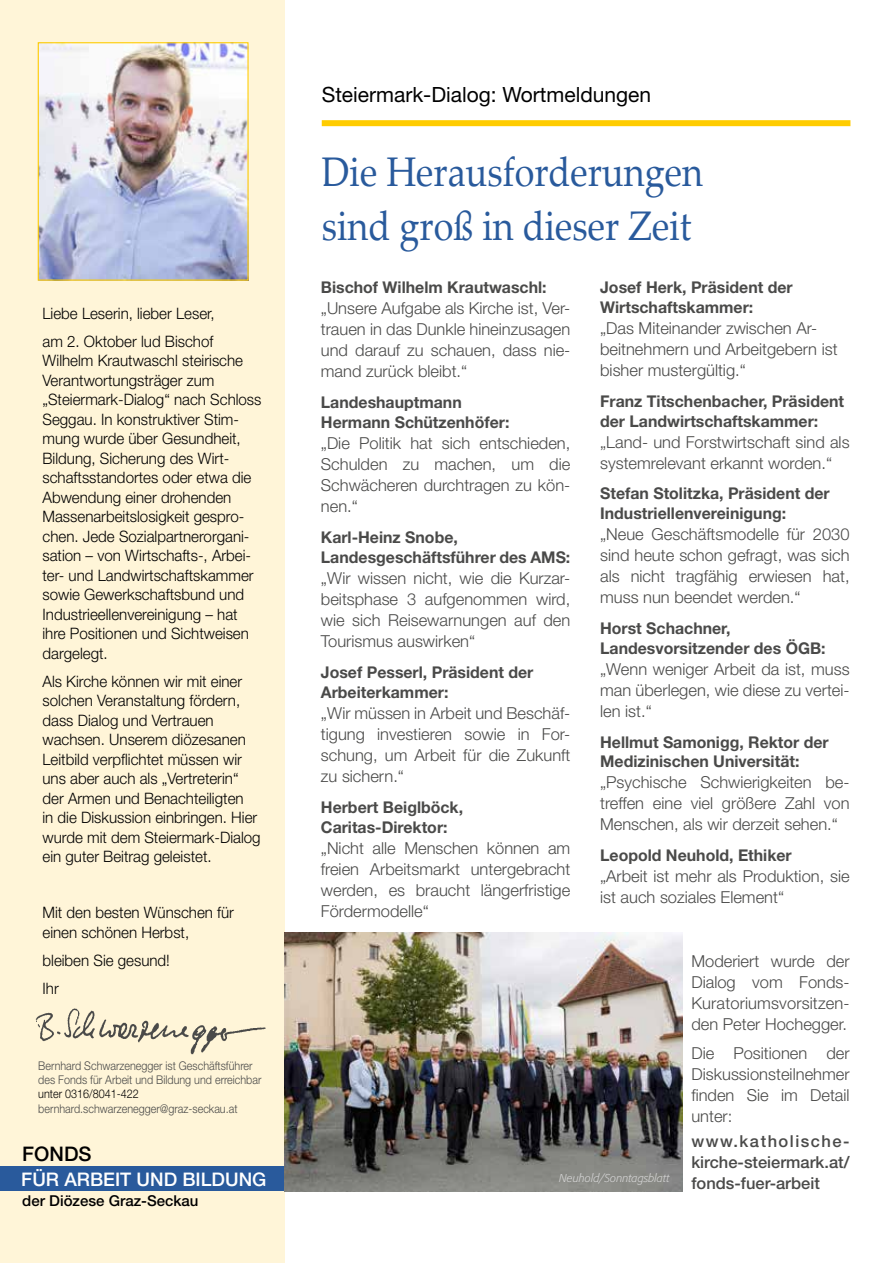
<style>
.page{position:relative;width:893px;height:1263px;background:#fff}
.page>*{position:absolute;margin:0;border:0;box-sizing:border-box;transform-origin:0 0}
.t1{font:41.4px/54px "Palatino Linotype";color:#295a9c;scale:.87 1}
.t2{font:21px "Helvetica Neue LT";color:#000}
.t3{font:500 20.1px "Helvetica Neue LT";color:#000}
.t4{font:500 18.75px "Helvetica Neue LT";color:#fff}
.t5{font:300 16.5px/21px "Helvetica Neue LT";color:#4a4a49;text-align:justify}
.t6{font:500 16.5px/21px "Helvetica Neue LT";color:#4a4a49;text-align:justify}
.t7{font:700 16.2px/20px "Helvetica Neue LT";color:#4a4a49}
.t8{font:300 15.75px/19.5px "Helvetica Neue LT";color:#000;scale:.96 1}
.t9{font:500 15px "Helvetica Neue LT";color:#000}
.t10{font:300 12px/14.4px "Helvetica Neue LT";color:#4a4a49;scale:.9 1}
.t11{font:300 12px "Helvetica Neue LT";color:#000;scale:.9 1}
.t12{font:italic 300 11.25px "Formata BQ";color:#d4d4d4}
</style>
<div class="page">
<div style="left:0;top:0;width:285px;height:1263px;background:#fff5d8"></div>
<img style="left:40px;top:44px;width:207px;height:235px">
<div style="left:38px;top:42px;width:211px;height:239px;border:1px solid #fc0"></div>
<img style="left:35px;top:1008px;width:231px;height:47px">
<div style="left:322px;top:120px;width:528px;height:6px;background:#fc0"></div>
<div style="left:0;top:1166px;width:285px;height:25px;background:#295a9c"></div>
<img style="left:285px;top:933px;width:398px;height:258px">
<p class="t8" style="left:43px;top:299px;width:181px;line-height:28px">Liebe Leserin, lieber Leser, am 2. Oktober lud Bischof</p>
<p class="t8" style="left:43px;top:350px;width:230px">Wilhelm Krautwaschl steirische<br>Verantwortungsträger zum „Steiermark-Dialog“ nach Schloss<br>Seggau. In konstruktiver Stim&shy;mung wurde über Gesundheit,<br>Bildung, Sicherung des Wirt&shy;schaftsstandortes oder etwa die<br>Abwendung einer drohenden<br>Massenarbeitslosigkeit gespro&shy;chen. Jede Sozialpartnerorgani&shy;sation – von Wirtschafts-, Arbei&shy;ter- und Landwirtschaftskammer sowie Gewerkschaftsbund und<br>Industrieellenvereinigung – hat ihre Positionen und Sichtweisen dargelegt.</p>
<p class="t8" style="left:43px;top:671px;width:229px">Als Kirche können wir mit einer solchen Veranstaltung fördern, dass Dialog und Vertrauen wachsen. Unserem diözesanen<br>Leitbild verpflichtet müssen wir uns aber auch als „Vertreterin“ der Armen und Benachteiligten<br>in die Diskussion einbringen. Hier wurde mit dem Steiermark-Dialog ein guter Beitrag geleistet.</p>
<p class="t8" style="left:43px;top:902px;width:201px">Mit den besten Wünschen für einen schönen Herbst,</p>
<p class="t8" style="left:43px;top:946px;width:134px;line-height:28px">bleiben Sie gesund!<br>Ihr</p>
<p class="t10" style="left:38px;top:1058px;width:250px">Bernhard Schwarzenegger ist Geschäftsführer des Fonds für Arbeit und Bildung und erreichbar</p>
<p class="t11" style="left:38px;top:1087px;width:113px">unter 0316/8041-422</p>
<p class="t10" style="left:38px;top:1101px;width:223px">bernhard.schwarzenegger@graz-seckau.at</p>
<p class="t3" style="left:22px;top:1142px;width:56px">Fonds</p>
<p class="t4" style="left:21px;top:1168px;width:247px">für Arbeit und Bildung</p>
<p class="t9" style="left:22px;top:1191px;width:178px">der Diözese Graz-Seckau</p>
<p class="t2" style="left:322px;top:82px;width:331px">Steiermark-Dialog: Wortmeldungen</p>
<h1 class="t1" style="left:322px;top:143px;width:440px">Die Herausforderungen sind groß in dieser Zeit</h1>
<p class="t7" style="left:321px;top:277px;width:227px">Bischof Wilhelm Krautwaschl:</p>
<p class="t5" style="left:321px;top:298px;width:251px">„Unsere Aufgabe als Kirche ist, Ver&shy;trauen in das Dunkle hineinzusagen und darauf zu schauen, dass nie&shy;mand zurück bleibt.“</p>
<p class="t7" style="left:321px;top:392px;width:190px">Landeshauptmann<br>Hermann Schützenhöfer:</p>
<p class="t5" style="left:321px;top:433px;width:251px">„Die Politik hat sich entschieden, Schulden zu machen, um die Schwächeren durchtragen zu kön&shy;nen.“</p>
<p class="t7" style="left:321px;top:527px;width:251px">Karl-Heinz Snobe,<br>Landesgeschäftsführer des AMS:</p>
<p class="t5" style="left:321px;top:567px;width:251px">„Wir wissen nicht, wie die Kurzar&shy;beitsphase 3 aufgenommen wird, wie sich Reisewarnungen auf den Tourismus auswirken“</p>
<p class="t7" style="left:321px;top:662px;width:214px">Josef Pesserl, Präsident der<br>Arbeiterkammer:</p>
<p class="t5" style="left:321px;top:702px;width:251px">„Wir müssen in Arbeit und Beschäf&shy;tigung investieren sowie in For&shy;schung, um Arbeit für die Zukunft zu sichern.“</p>
<p class="t7" style="left:321px;top:797px;width:144px">Herbert Beiglböck,<br>Caritas-Direktor:</p>
<p class="t5" style="left:321px;top:837px;width:251px">„Nicht alle Menschen können am freien Arbeitsmarkt untergebracht werden, es braucht längerfristige Fördermodelle“</p>
<p class="t7" style="left:600px;top:277px;width:194px">Josef Herk, Präsident der<br>Wirtschaftskammer:</p>
<p class="t5" style="left:600px;top:318px;width:239px;text-align:left">„Das Miteinander zwischen Ar&shy;beitnehmern und Arbeitgebern ist bisher mustergültig.“</p>
<p class="t7" style="left:600px;top:391px;width:246px">Franz Titschenbacher, Präsident der Landwirtschaftskammer:</p>
<p class="t5" style="left:600px;top:431px;width:251px">„Land- und Forstwirtschaft sind als systemrelevant erkannt worden.“</p>
<p class="t7" style="left:600px;top:483px;width:231px">Stefan Stolitzka, Präsident der<br>Industriellenvereinigung:</p>
<p class="t5" style="left:600px;top:524px;width:251px">„Neue Geschäftsmodelle für 2030 sind heute schon gefragt, was sich als nicht tragfähig erwiesen hat, muss nun beendet werden.“</p>
<p class="t7" style="left:600px;top:618px;width:227px">Horst Schachner,<br>Landesvorsitzender des ÖGB:</p>
<p class="t5" style="left:600px;top:658px;width:251px">„Wenn weniger Arbeit da ist, muss man überlegen, wie diese zu vertei&shy;len ist.“</p>
<p class="t7" style="left:600px;top:731px;width:230px">Hellmut Samonigg, Rektor der<br>Medizinischen Universität:</p>
<p class="t5" style="left:600px;top:772px;width:251px">„Psychische Schwierigkeiten be&shy;treffen eine viel größere Zahl von Menschen, als wir derzeit sehen.“</p>
<p class="t7" style="left:600px;top:845px;width:193px">Leopold Neuhold, Ethiker</p>
<p class="t5" style="left:600px;top:865px;width:251px">„Arbeit ist mehr als Produktion, sie ist auch soziales Element“</p>
<p class="t12" style="left:559px;top:1171px;width:112px">Neuhold/Sonntagsblatt</p>
<p class="t5" style="left:691px;top:950px;width:160px">Moderiert wurde der Dialog vom Fonds-Kuratoriumsvorsitzen&shy;den Peter Hochegger.</p>
<p class="t5" style="left:691px;top:1042px;width:160px">Die Positionen der Diskussionsteilnehmer finden Sie im Detail unter:</p>
<p class="t6" style="left:691px;top:1131px;width:160px">www.katholische&shy;kirche-steiermark.at/ fonds-fuer-arbeit</p>
</div>
